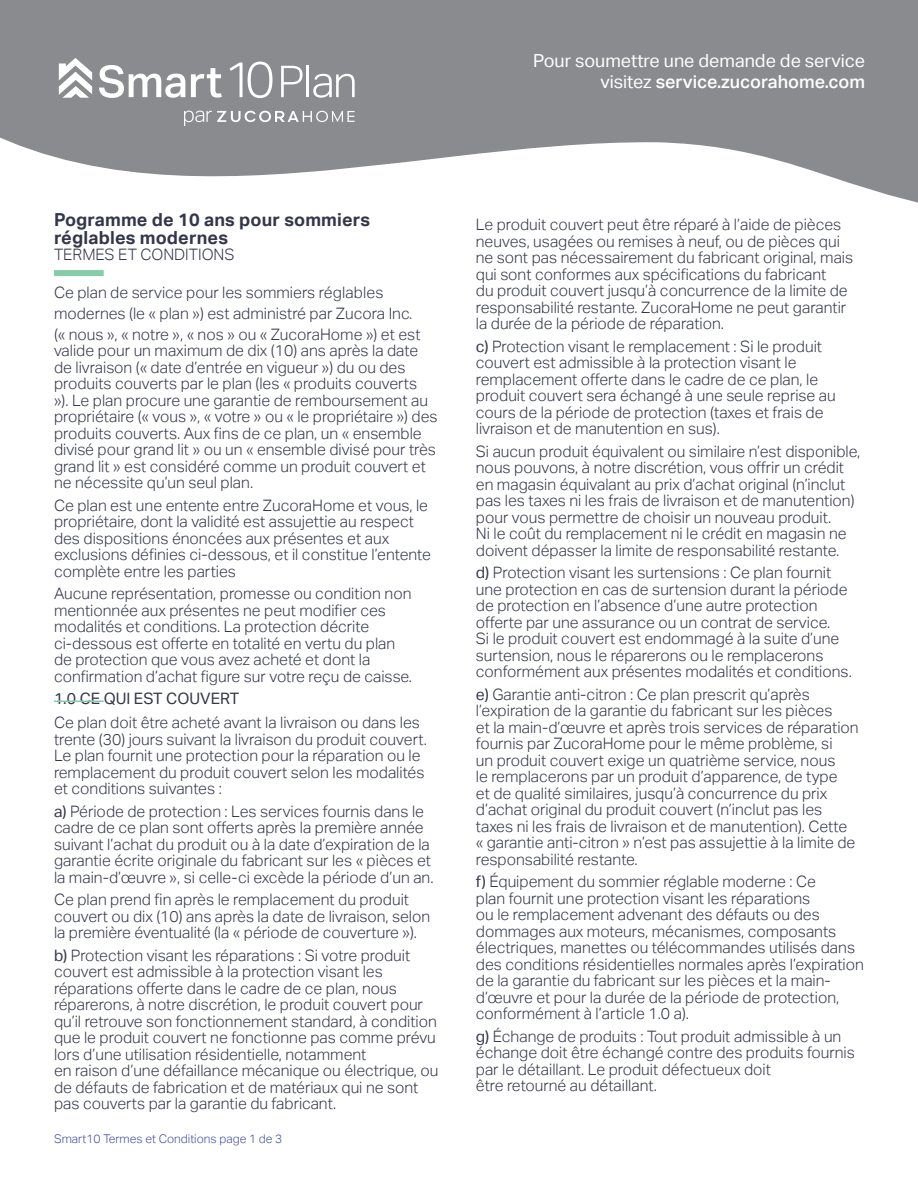
<style>
.page{position:relative;width:918px;height:1188px;background:#fff}
.page>*{position:absolute;margin:0;border:0;box-sizing:border-box;transform-origin:0 0}
.t1{font:18px/21.6px "Aktiv Grotesk";color:#fff;text-align:right}
.t2{font:700 18px/18px "Aktiv Grotesk";letter-spacing:.01em;color:#34374b}
.t3{font:300 15.75px/16.5px "Aktiv Grotesk";color:#34374b}
.t4{font:15.75px "Aktiv Grotesk";color:#34374b}
.t5{font:300 12px "Aktiv Grotesk";color:#434da0}
.s1{font-weight:500}
.s2{font-weight:400}
</style>
<div class="page">
<svg style="left:0;top:0;width:918px;height:203px;fill:#8a8b8e"></svg>
<svg style="left:99px;top:65px;width:86px;height:33px"></svg>
<svg style="left:191px;top:68px;width:31px;height:30px"></svg>
<svg style="left:281px;top:66px;width:22px;height:31px"></svg>
<hr style="left:307px;top:66px;width:2px;height:31px;background:#fff">
<svg style="left:313px;top:74px;width:42px;height:24px"></svg>
<svg style="left:59px;top:58px;width:33px;height:40px"></svg>
<svg style="left:230px;top:62px;width:43px;height:36px"></svg>
<svg style="left:184px;top:111px;width:171px;height:15px;background:#a4a5a7"></svg>
<div style="left:54px;top:270px;width:50px;height:6px;background:#85cca7"></div>
<hr style="left:54px;top:701px;width:50px;height:1px;background:#85cca7">
<p class="t1" style="left:533px;top:50px;width:333px">Pour soumettre une demande de service visitez <span class="s1">service.zucorahome.com</span></p>
<p class="t2" style="left:54px;top:210px;width:318px">Pogramme de 10 ans pour sommiers réglables modernes</p>
<p class="t3" style="left:54px;top:246px;width:182px">TERMES ET CONDITIONS</p>
<p class="t3" style="left:54px;top:282px;width:368px;line-height:21px">Ce plan de service pour les sommiers réglables modernes (le « plan ») est administré par Zucora Inc. (« nous », « notre », « nos » ou « ZucoraHome ») et est</p>
<p class="t3" style="left:54px;top:342px;width:385px">valide pour un maximum de dix (10) ans après la date de livraison (« date d’entrée en vigueur ») du ou des produits couverts par le plan (les « produits couverts<br>»). Le plan procure une garantie de remboursement au propriétaire (« vous », « votre » ou « le propriétaire ») des produits couverts. Aux fins de ce plan, un « ensemble divisé pour grand lit » ou un « ensemble divisé pour très grand lit » est considéré comme un produit couvert et ne nécessite qu’un seul plan.</p>
<p class="t3" style="left:54px;top:497px;width:379px">Ce plan est une entente entre ZucoraHome et vous, le propriétaire, dont la validité est assujettie au respect des dispositions énoncées aux présentes et aux exclusions définies ci-dessous, et il constitue l’entente complète entre les parties</p>
<p class="t3" style="left:54px;top:585px;width:359px">Aucune représentation, promesse ou condition non mentionnée aux présentes ne peut modifier ces modalités et conditions. La protection décrite</p>
<p class="t3" style="left:54px;top:635px;width:343px">ci-dessous est offerte en totalité en vertu du plan</p>
<p class="t3" style="left:54px;top:651px;width:360px">de protection que vous avez acheté et dont la confirmation d’achat figure sur votre reçu de caisse.</p>
<p class="t4" style="left:54px;top:689px;width:187px">1.0 CE QUI EST COUVERT</p>
<p class="t3" style="left:54px;top:714px;width:375px">Ce plan doit être acheté avant la livraison ou dans les trente (30) jours suivant la livraison du produit couvert.<br>Le plan fournit une protection pour la réparation ou le remplacement du produit couvert selon les modalités</p>
<p class="t3" style="left:54px;top:780px;width:169px">et conditions suivantes :</p>
<p class="t3" style="left:54px;top:803px;width:381px"><span class="s2">a)</span> Période de protection : Les services fournis dans le cadre de ce plan sont offerts après la première année suivant l’achat du produit ou à la date d’expiration de la garantie écrite originale du fabricant sur les « pièces et la main-d’œuvre », si celle-ci excède la période d’un an.</p>
<p class="t3" style="left:54px;top:891px;width:378px">Ce plan prend fin après le remplacement du produit couvert ou dix (10) ans après la date de livraison, selon la première éventualité (la « période de couverture »).</p>
<p class="t3" style="left:54px;top:947px;width:384px"><span class="s2">b)</span> Protection visant les réparations : Si votre produit couvert est admissible à la protection visant les réparations offerte dans le cadre de ce plan, nous réparerons, à notre discrétion, le produit couvert pour qu’il retrouve son fonctionnement standard, à condition que le produit couvert ne fonctionne pas comme prévu lors d’une utilisation résidentielle, notamment</p>
<p class="t3" style="left:54px;top:1062px;width:386px">en raison d’une défaillance mécanique ou électrique, ou de défauts de fabrication et de matériaux qui ne sont pas couverts par la garantie du fabricant.</p>
<p class="t5" style="left:54px;top:1131px;width:230px">Smart10 Termes et Conditions page 1 de 3</p>
<p class="t3" style="left:476px;top:216px;width:379px">Le produit couvert peut être réparé à l’aide de pièces neuves, usagées ou remises à neuf, ou de pièces qui ne sont pas nécessairement du fabricant original, mais qui sont conformes aux spécifications du fabricant<br>du produit couvert jusqu’à concurrence de la limite de responsabilité restante. ZucoraHome ne peut garantir</p>
<p class="t3" style="left:476px;top:315px;width:250px">la durée de la période de réparation.</p>
<p class="t3" style="left:476px;top:338px;width:361px"><span class="s2">c)</span> Protection visant le remplacement : Si le produit couvert est admissible à la protection visant le remplacement offerte dans le cadre de ce plan, le produit couvert sera échangé à une seule reprise au cours de la période de protection (taxes et frais de livraison et de manutention en sus).</p>
<p class="t3" style="left:476px;top:443px;width:386px">Si aucun produit équivalent ou similaire n’est disponible, nous pouvons, à notre discrétion, vous offrir un crédit en magasin équivalant au prix d’achat original (n’inclut pas les taxes ni les frais de livraison et de manutention) pour vous permettre de choisir un nouveau produit.<br>Ni le coût du remplacement ni le crédit en magasin ne doivent dépasser la limite de responsabilité restante.</p>
<p class="t3" style="left:476px;top:564px;width:377px"><span class="s2">d)</span> Protection visant les surtensions : Ce plan fournit une protection en cas de surtension durant la période de protection en l’absence d’une autre protection offerte par une assurance ou un contrat de service.<br>Si le produit couvert est endommagé à la suite d’une surtension, nous le réparerons ou le remplacerons conformément aux présentes modalités et conditions.</p>
<p class="t3" style="left:476px;top:686px;width:358px"><span class="s2">e)</span> Garantie anti-citron : Ce plan prescrit qu’après l’expiration de la garantie du fabricant sur les pièces</p>
<p class="t3" style="left:476px;top:719px;width:384px">et la main-d’œuvre et après trois services de réparation fournis par ZucoraHome pour le même problème, si<br>un produit couvert exige un quatrième service, nous<br>le remplacerons par un produit d’apparence, de type<br>et de qualité similaires, jusqu’à concurrence du prix d’achat original du produit couvert (n’inclut pas les taxes ni les frais de livraison et de manutention). Cette<br>« garantie anti-citron » n’est pas assujettie à la limite de responsabilité restante.</p>
<p class="t3" style="left:476px;top:873px;width:390px"><span class="s2">f)</span> Équipement du sommier réglable moderne : Ce<br>plan fournit une protection visant les réparations<br>ou le remplacement advenant des défauts ou des dommages aux moteurs, mécanismes, composants électriques, manettes ou télécommandes utilisés dans des conditions résidentielles normales après l’expiration de la garantie du fabricant sur les pièces et la main&shy;d’œuvre et pour la durée de la période de protection, conformément à l’article 1.0 a).</p>
<p class="t3" style="left:476px;top:1028px;width:381px"><span class="s2">g)</span> Échange de produits : Tout produit admissible à un échange doit être échangé contre des produits fournis par le détaillant. Le produit défectueux doit</p>
<p class="t3" style="left:476px;top:1077px;width:183px">être retourné au détaillant.</p>
</div>
